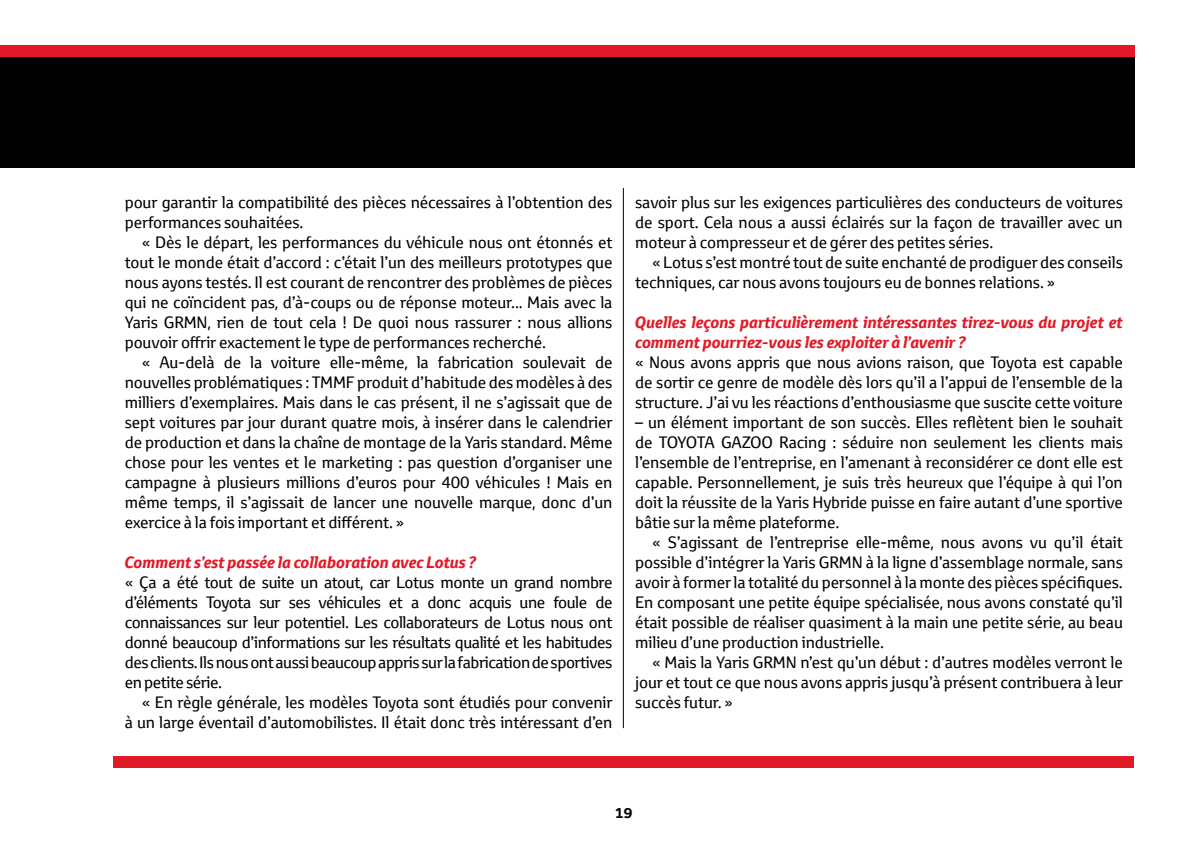
<style>
.page{position:relative;width:1191px;height:842px;background:#fff}
.page>*{position:absolute;margin:0;border:0;box-sizing:border-box;transform-origin:0 0}
.t1{font:16px/20px "Toyota Text";letter-spacing:-.01em;color:#000;text-align:justify}
.t2{font:italic 700 16px/20px "Toyota Text";letter-spacing:-.01em;color:#e21a27}
.t3{font:700 14px "Toyota Display";color:#000}
</style>
<div class="page">
<div style="left:0;top:57px;width:1134px;height:111px;background:#000"></div>
<div style="left:0;top:45px;width:1134px;height:12px;background:#e21a27"></div>
<hr style="left:623px;top:188px;width:1px;height:540px;background:#000">
<div style="left:113px;top:757px;width:1021px;height:11px;background:#e21a27"></div>
<p class="t1" style="left:125px;top:192px;width:489px">pour garantir la compatibilité des pièces nécessaires à l’obtention des performances souhaitées.</p>
<p class="t1" style="left:125px;top:232px;width:489px;text-indent:17px">« Dès le départ, les performances du véhicule nous ont étonnés et tout le monde était d’accord : c’était l’un des meilleurs prototypes que nous ayons testés. Il est courant de rencontrer des problèmes de pièces qui ne coïncident pas, d’à-coups ou de réponse moteur... Mais avec la Yaris GRMN, rien de tout cela ! De quoi nous rassurer : nous allions pouvoir offrir exactement le type de performances recherché.</p>
<p class="t1" style="left:125px;top:352px;width:489px;text-indent:17px">« Au-delà de la voiture elle-même, la fabrication soulevait de nouvelles problématiques : TMMF produit d’habitude des modèles à des milliers d’exemplaires. Mais dans le cas présent, il ne s’agissait que de sept voitures par jour durant quatre mois, à insérer dans le calendrier de production et dans la chaîne de montage de la Yaris standard. Même chose pour les ventes et le marketing : pas question d’organiser une campagne à plusieurs millions d’euros pour 400 véhicules ! Mais en même temps, il s’agissait de lancer une nouvelle marque, donc d’un exercice à la fois important et différent. »</p>
<p class="t2" style="left:125px;top:552px;width:353px">Comment s’est passée la collaboration avec Lotus ?</p>
<p class="t1" style="left:125px;top:572px;width:489px">« Ça a été tout de suite un atout, car Lotus monte un grand nombre d’éléments Toyota sur ses véhicules et a donc acquis une foule de connaissances sur leur potentiel. Les collaborateurs de Lotus nous ont donné beaucoup d’informations sur les résultats qualité et les habitudes des clients. Ils nous ont aussi beaucoup appris sur la fabrication de sportives en petite série.</p>
<p class="t1" style="left:125px;top:692px;width:489px;text-align:right">« En règle générale, les modèles Toyota sont étudiés pour convenir<br>à un large éventail d’automobilistes. Il était donc très intéressant d’en</p>
<p class="t1" style="left:635px;top:192px;width:489px">savoir plus sur les exigences particulières des conducteurs de voitures de sport. Cela nous a aussi éclairés sur la façon de travailler avec un moteur à compresseur et de gérer des petites séries.</p>
<p class="t1" style="left:635px;top:252px;width:489px;text-indent:17px">« Lotus s’est montré tout de suite enchanté de prodiguer des conseils techniques, car nous avons toujours eu de bonnes relations. »</p>
<p class="t2" style="left:635px;top:312px;width:489px">Quelles leçons particulièrement intéressantes tirez-vous du projet et comment pourriez-vous les exploiter à l’avenir ?</p>
<p class="t1" style="left:635px;top:352px;width:489px">« Nous avons appris que nous avions raison, que Toyota est capable de sortir ce genre de modèle dès lors qu’il a l’appui de l’ensemble de la structure. J’ai vu les réactions d’enthousiasme que suscite cette voiture</p>
<p class="t1" style="left:635px;top:412px;width:489px">– un élément important de son succès. Elles reflètent bien le souhait de TOYOTA GAZOO Racing : séduire non seulement les clients mais l’ensemble de l’entreprise, en l’amenant à reconsidérer ce dont elle est capable. Personnellement, je suis très heureux que l’équipe à qui l’on doit la réussite de la Yaris Hybride puisse en faire autant d’une sportive bâtie sur la même plateforme.</p>
<p class="t1" style="left:635px;top:532px;width:489px;text-indent:17px">« S’agissant de l’entreprise elle-même, nous avons vu qu’il était possible d’intégrer la Yaris GRMN à la ligne d’assemblage normale, sans avoir à former la totalité du personnel à la monte des pièces spécifiques.<br>En composant une petite équipe spécialisée, nous avons constaté qu’il était possible de réaliser quasiment à la main une petite série, au beau milieu d’une production industrielle.</p>
<p class="t1" style="left:635px;top:652px;width:489px;text-indent:17px">« Mais la Yaris GRMN n’est qu’un début : d’autres modèles verront le jour et tout ce que nous avons appris jusqu’à présent contribuera à leur succès futur. »</p>
<p class="t3" style="left:615px;top:803px;width:19px">19</p>
</div>
